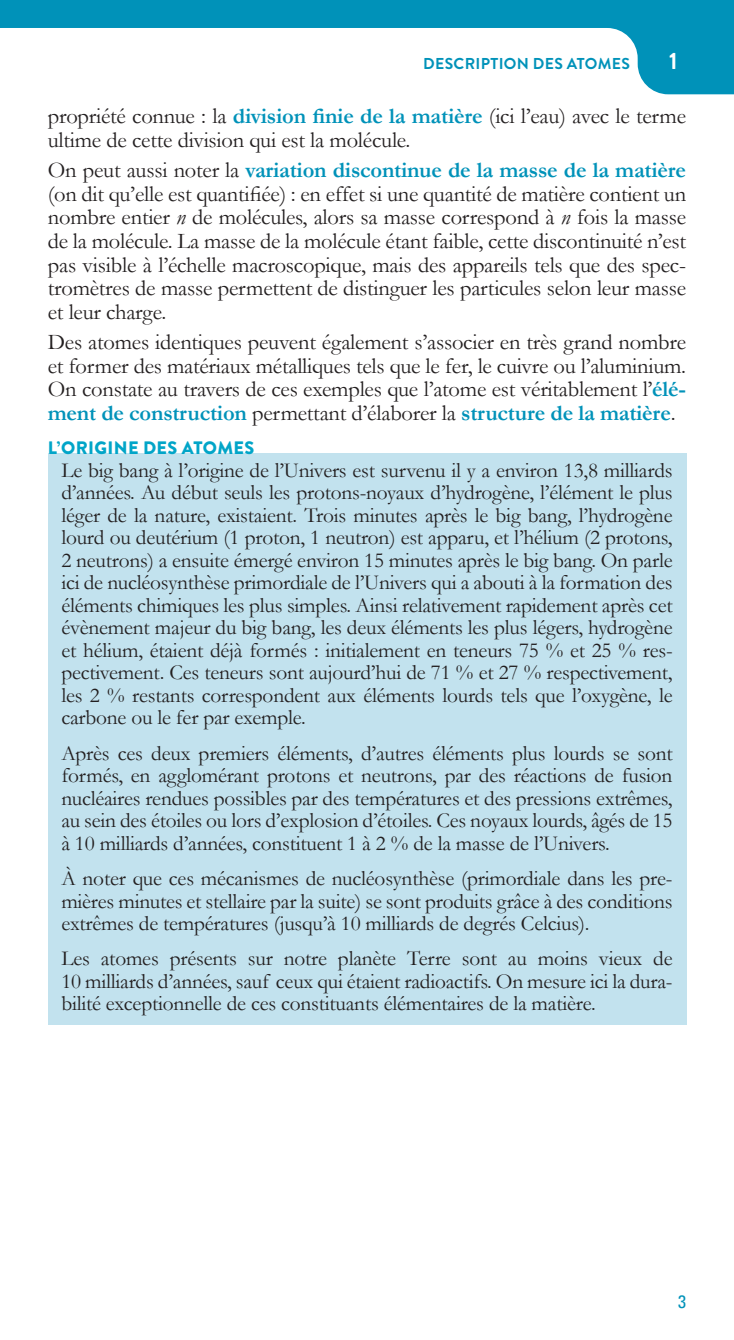
<style>
.page{position:relative;width:734px;height:1340px;background:#fff}
.page>*{position:absolute;margin:0;border:0;box-sizing:border-box;transform-origin:0 0}
.t1{font:700 23.62px "Brandon Grotesque";color:#fff}
.t2{font:22.5px/23.6px "Garamond";letter-spacing:-.01em;color:#231f20;text-align:justify}
.t3{font:21.38px/22.5px "Garamond";letter-spacing:-.01em;color:#231f20;text-align:justify}
.t4{font:900 18px "Brandon Grotesque";letter-spacing:.02em;color:#02a5c8}
.t5{font:condensed 18px "Univers LT Std";color:#0092b9}
.t6{font:700 15.75px "Brandon Grotesque";letter-spacing:.02em;color:#0092b9}
.s1{font-weight:700;color:#0092b9}
.s2{font-style:italic}
</style>
<div class="page">
<svg style="left:1px;top:0;width:732px;height:94px"></svg>
<div style="left:48px;top:454px;width:638px;height:286px;background:#c2e2ee"></div>
<div style="left:48px;top:736px;width:638px;height:129px;background:#c2e2ee"></div>
<div style="left:48px;top:862px;width:638px;height:83px;background:#c2e2ee"></div>
<div style="left:48px;top:944px;width:638px;height:80px;background:#c2e2ee"></div>
<svg style="left:0;top:0;width:1px;height:28px"></svg>
<p class="t6" style="left:423px;top:52px;width:208px">DESCRIPTION DES ATOMES</p>
<p class="t1" style="left:669px;top:44px;width:10px">1</p>
<p class="t2" style="left:48px;top:104px;width:639px">propriété connue : la <span class="s1">division finie de la matière</span> (ici l’eau) avec le terme ultime de cette division qui est la molécule.</p>
<p class="t2" style="left:48px;top:158px;width:639px">On peut aussi noter la <span class="s1">variation discontinue de la masse de la matière </span>(on dit qu’elle est quantifiée) : en effet si une quantité de matière contient un nombre entier <span class="s2">n</span> de molécules, alors sa masse correspond à <span class="s2">n</span> fois la masse de la molécule. La masse de la molécule étant faible, cette discontinuité n’est pas visible à l’échelle macroscopique, mais des appareils tels que des spec&shy;tromètres de masse permettent de distinguer les particules selon leur masse et leur charge.</p>
<p class="t2" style="left:48px;top:330px;width:639px">Des atomes identiques peuvent également s’associer en très grand nombre et former des matériaux métalliques tels que le fer, le cuivre ou l’aluminium.<br>On constate au travers de ces exemples que l’atome est véritablement l’<span class="s1">élé&shy;ment de construction</span> permettant d’élaborer la <span class="s1">structure de la matière</span>.</p>
<p class="t4" style="left:48px;top:435px;width:208px">L’ORIGINE DES ATOMES</p>
<p class="t3" style="left:61px;top:458px;width:612px">Le big bang à l’origine de l’Univers est survenu il y a environ 13,8 milliards d’années. Au début seuls les protons-noyaux d’hydrogène, l’élément le plus léger de la nature, existaient. Trois minutes après le big bang, l’hydrogène lourd ou deutérium (1 proton, 1 neutron) est apparu, et l’hélium (2 protons, 2 neutrons) a ensuite émergé environ 15 minutes après le big bang. On parle ici de nucléosynthèse primordiale de l’Univers qui a abouti à la formation des éléments chimiques les plus simples. Ainsi relativement rapidement après cet évènement majeur du big bang, les deux éléments les plus légers, hydrogène et hélium, étaient déjà formés : initialement en teneurs 75 % et 25 % res&shy;pectivement. Ces teneurs sont aujourd’hui de 71 % et 27 % respectivement, les 2 % restants correspondent aux éléments lourds tels que l’oxygène, le carbone ou le fer par exemple.</p>
<p class="t3" style="left:61px;top:741px;width:612px">Après ces deux premiers éléments, d’autres éléments plus lourds se sont formés, en agglomérant protons et neutrons, par des réactions de fusion nucléaires rendues possibles par des températures et des pressions extrêmes, au sein des étoiles ou lors d’explosion d’étoiles. Ces noyaux lourds, âgés de 15 à 10 milliards d’années, constituent 1 à 2 % de la masse de l’Univers.</p>
<p class="t3" style="left:61px;top:866px;width:612px">À noter que ces mécanismes de nucléosynthèse (primordiale dans les pre&shy;mières minutes et stellaire par la suite) se sont produits grâce à des conditions extrêmes de températures (jusqu’à 10 milliards de degrés Celcius).</p>
<p class="t3" style="left:61px;top:947px;width:612px">Les atomes présents sur notre planète Terre sont au moins vieux de 10 -milliards d’années, sauf ceux qui étaient radioactifs. On mesure ici la dura&shy;bilité exceptionnelle de ces constituants élémentaires de la matière.</p>
<p class="t5" style="left:678px;top:1289px;width:9px">3</p>
</div>
